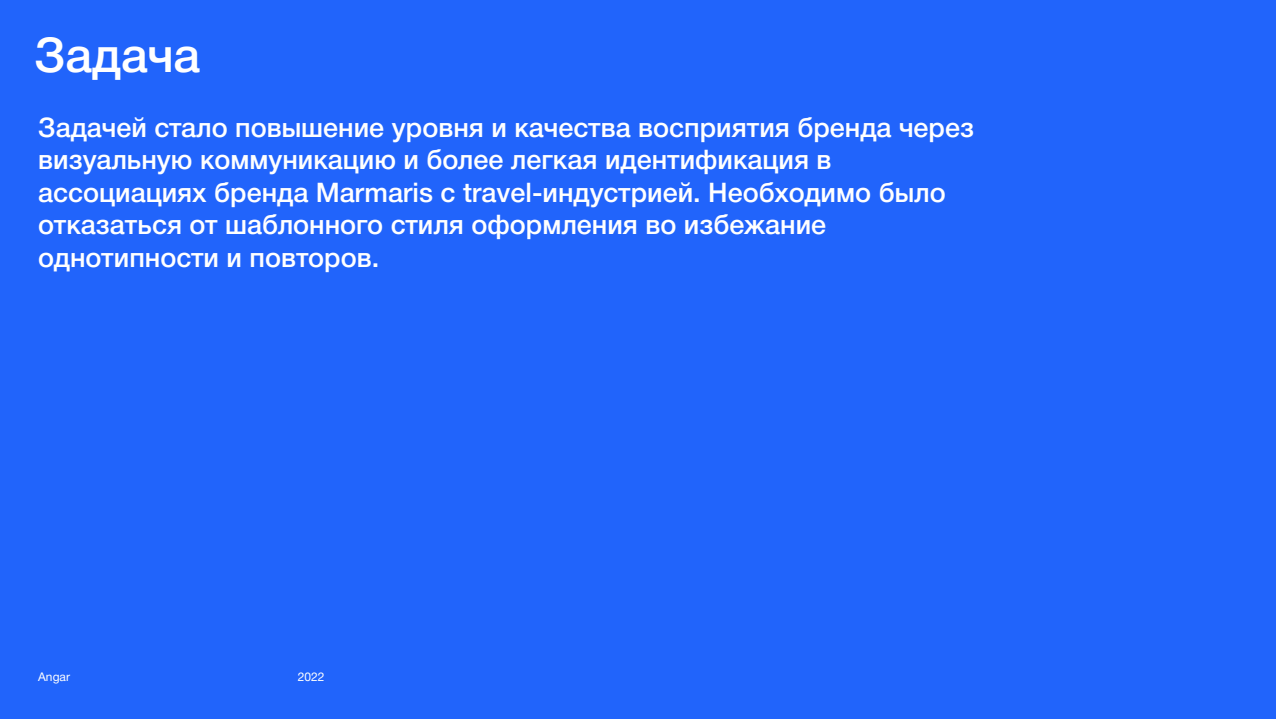
<style>
.page{position:relative;width:1276px;height:719px;background:#2164fb}
.page>*{position:absolute;margin:0;border:0;box-sizing:border-box;transform-origin:0 0}
.t1{font:500 48px "Helvetica Neue Cyr";color:#fff}
.t2{font:500 27px/32.4px "Helvetica Neue Cyr";color:#fff}
.t3{font:12px "Helvetica Neue Cyr";color:#fff}
</style>
<div class="page">
<h1 class="t1" style="left:35px;top:29px;width:167px">Задача</h1>
<p class="t2" style="left:38px;top:111px;width:937px">Задачей стало повышение уровня и качества восприятия бренда через визуальную коммуникацию и более легкая идентификация в ассоциациях бренда Marmaris с travel-индустрией. Необходимо было отказаться от шаблонного стиля оформления во избежание однотипности и повторов.</p>
<p class="t3" style="left:38px;top:670px;width:33px">Angar</p>
<p class="t3" style="left:298px;top:670px;width:28px">2022</p>
</div>
